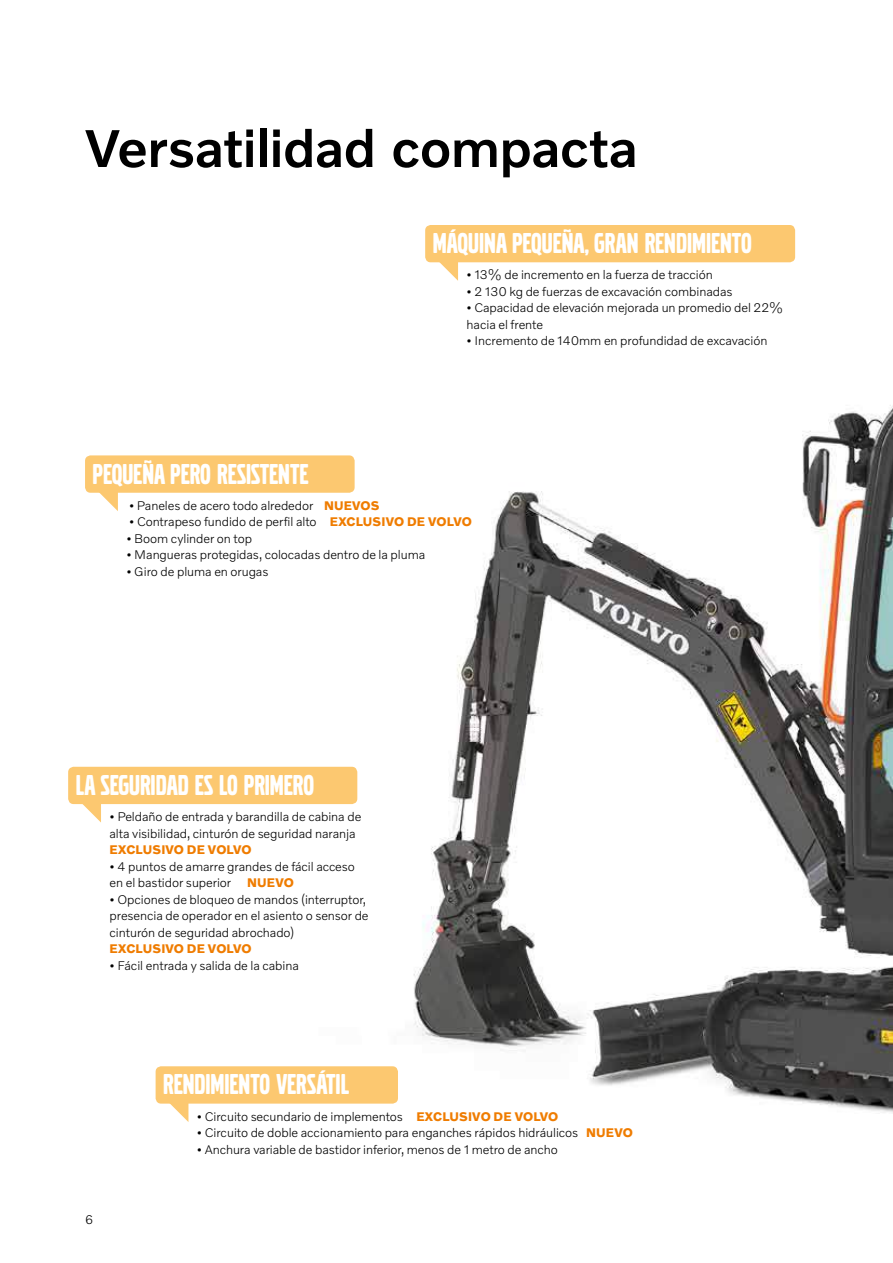
<style>
.page{position:relative;width:893px;height:1263px;background:#fff}
.page>*{position:absolute;margin:0;border:0;box-sizing:border-box;transform-origin:0 0}
.t1{font:500 54px "Volvo Novum";letter-spacing:-.01em;color:#000}
.t2{font:30px "Volvo Broad Pro";color:#fff}
.t3{font:300 12.75px/16.5px "Volvo Novum";letter-spacing:-.005em;color:#000}
.t4{font:700 12.75px "Volvo Novum";letter-spacing:.015em;color:#ef7c00}
.s1{font-weight:700;color:#ef7c00}
</style>
<div class="page">
<img style="left:215px;top:225px;width:678px;height:888px">
<div style="left:425px;top:225px;width:370px;height:37px;background:#fcc870;border-radius:6px"></div>
<svg style="left:438px;top:262px;width:20px;height:19px"></svg>
<div style="left:85px;top:455px;width:270px;height:38px;background:#fcc870;border-radius:6px"></div>
<svg style="left:98px;top:492px;width:20px;height:19px"></svg>
<div style="left:68px;top:767px;width:289px;height:37px;background:#fcc870;border-radius:6px"></div>
<svg style="left:81px;top:804px;width:20px;height:18px"></svg>
<div style="left:156px;top:1066px;width:242px;height:37px;background:#fcc870;border-radius:6px"></div>
<svg style="left:169px;top:1103px;width:19px;height:19px"></svg>
<h1 class="t1" style="left:85px;top:114px;width:554px">Versatilidad compacta</h1>
<h2 class="t2" style="left:433px;top:229px;width:320px">MÁQUINA PEQUEÑA, GRAN RENDIMIENTO</h2>
<h2 class="t2" style="left:93px;top:460px;width:217px">PEQUEÑA PERO RESISTENTE</h2>
<p class="t3" style="left:467px;top:266px;width:248px">• 13% de incremento en la fuerza de tracción</p>
<p class="t3" style="left:467px;top:283px;width:268px">• 2 130 kg de fuerzas de excavación combinadas</p>
<p class="t3" style="left:467px;top:299px;width:318px">• Capacidad de elevación mejorada un promedio del 22% hacia el frente</p>
<p class="t3" style="left:467px;top:332px;width:302px">• Incremento de 140mm en profundidad de excavación</p>
<p class="t3" style="left:129px;top:497px;width:252px">• Paneles de acero todo alrededor <span class="s1">NUEVOS</span></p>
<p class="t3" style="left:129px;top:513px;width:344px">• Contrapeso fundido de perfil alto <span class="s1">EXCLUSIVO DE VOLVO</span></p>
<p class="t3" style="left:126px;top:530px;width:127px">• Boom cylinder on top</p>
<p class="t3" style="left:126px;top:546px;width:300px">• Mangueras protegidas, colocadas dentro de la pluma</p>
<p class="t3" style="left:126px;top:563px;width:144px">• Giro de pluma en orugas</p>
<h2 class="t2" style="left:76px;top:771px;width:240px">LA SEGURIDAD ES LO PRIMERO</h2>
<p class="t3" style="left:110px;top:808px;width:253px">• Peldaño de entrada y barandilla de cabina de alta visibilidad, cinturón de seguridad naranja</p>
<p class="t4" style="left:110px;top:842px;width:144px">EXCLUSIVO DE VOLVO</p>
<p class="t3" style="left:110px;top:857px;width:247px">• 4 puntos de amarre grandes de fácil acceso en el bastidor superior</p>
<p class="t4" style="left:247px;top:875px;width:48px">NUEVO</p>
<p class="t3" style="left:110px;top:890px;width:261px">• Opciones de bloqueo de mandos (interruptor, presencia de operador en el asiento o sensor de cinturón de seguridad abrochado)</p>
<p class="t4" style="left:110px;top:941px;width:144px">EXCLUSIVO DE VOLVO</p>
<p class="t3" style="left:110px;top:956px;width:191px">• Fácil entrada y salida de la cabina</p>
<h2 class="t2" style="left:163px;top:1070px;width:187px">RENDIMIENTO VERSÁTIL</h2>
<p class="t3" style="left:85px;top:1210px;width:10px">6</p>
<p class="t3" style="left:197px;top:1107px;width:363px">• Circuito secundario de implementos <span class="s1">EXCLUSIVO DE VOLVO</span></p>
<p class="t3" style="left:197px;top:1124px;width:437px">• Circuito de doble accionamiento para enganches rápidos hidráulicos <span class="s1">NUEVO</span></p>
<p class="t3" style="left:197px;top:1140px;width:362px">• Anchura variable de bastidor inferior, menos de 1 metro de ancho</p>
</div>
